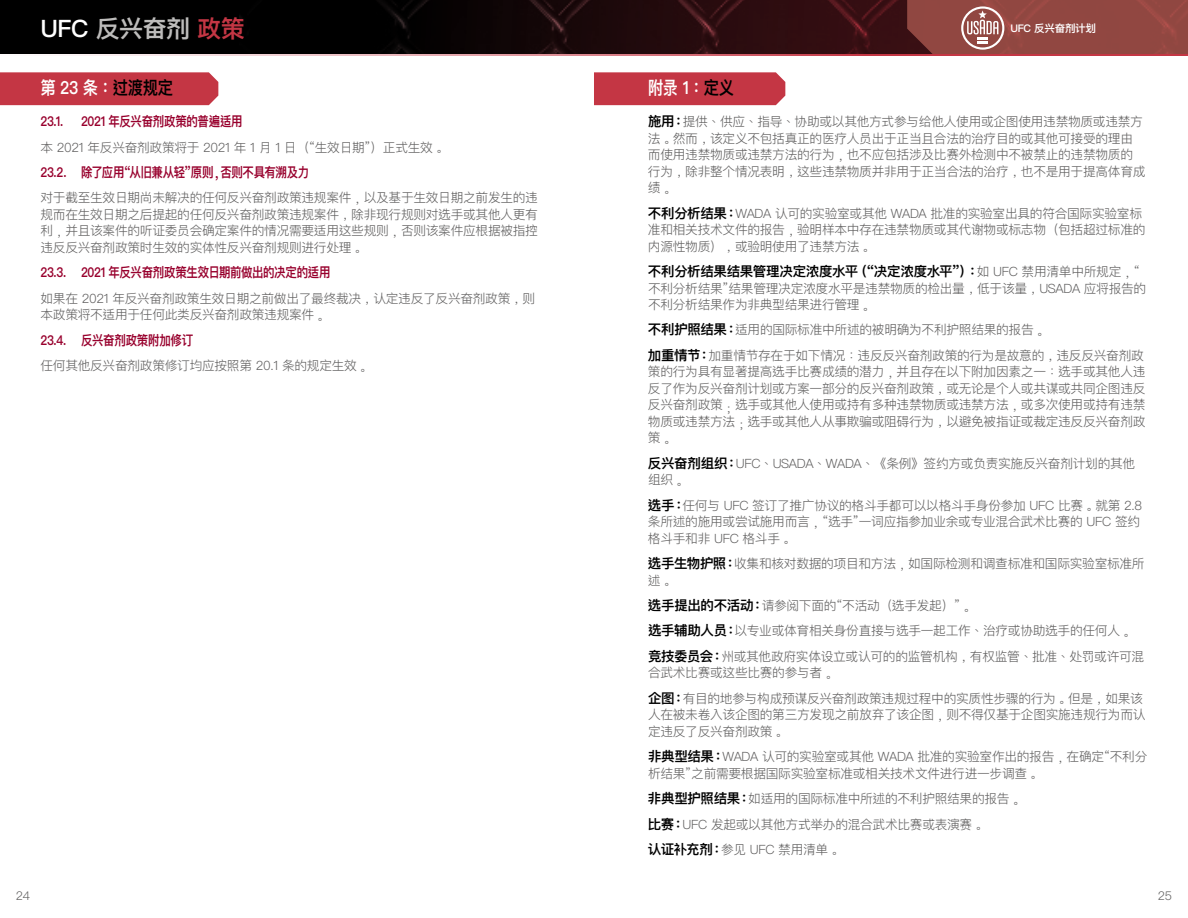
<style>
.page{position:relative;width:1188px;height:918px;background:#fff}
.page>*{position:absolute;margin:0;border:0;box-sizing:border-box;transform-origin:0 0}
.t1{font:600 24px "Ping Fang HK";letter-spacing:-.02em;color:#bdbcbb}
.t2{font:600 18px "Ping Fang HK";letter-spacing:-.02em;color:#fff;scale:.85 1}
.t3{font:600 13.5px "Ping Fang HK";letter-spacing:-.03em;color:#98002d;scale:.85 1}
.t4{font:600 13.5px "Ping Fang HK";letter-spacing:-.025em;color:#000}
.t5{font:300 12.75px/16.5px "Ping Fang HK";letter-spacing:-.025em;color:#5f5e5e}
.t6{font:300 12px "Ping Fang HK";color:#5f5e5e}
.t7{font:600 10.5px "Ping Fang HK";letter-spacing:-.025em;color:#fff}
.s1{color:#fff}
.s2{color:#c43644}
.s3{color:#000}
.s4{font-weight:600;font-size:13.5px;color:#000}
.s5{font-weight:300;font-size:12.75px;color:#5f5e5e}
</style>
<div class="page">
<svg style="left:0;top:0;width:907px;height:54px;background:#130507"></svg>
<svg style="left:907px;top:0;width:281px;height:54px;background:#944d47"></svg>
<div style="left:0;top:72px;width:218px;height:33px;background:#c43644"></div>
<div style="left:594px;top:72px;width:191px;height:33px;background:#c43644"></div>
<h1 class="t1" style="left:40px;top:14px;width:206px"><span class="s1">UFC</span> 反兴奋剂<span class="s2">政策</span></h1>
<p class="t7" style="left:1010px;top:22px;width:87px">UFC 反兴奋剂计划</p>
<h2 class="t2" style="left:40px;top:77px;width:157px">第 23 条：<span class="s3">过渡规定</span></h2>
<p class="t3" style="left:40px;top:113px;width:29px">23.1.</p>
<p class="t3" style="left:81px;top:113px;width:192px">2021 年反兴奋剂政策的普遍适用</p>
<p class="t5" style="left:40px;top:139px;width:406px">本 2021 年反兴奋剂政策将于 2021 年 1 月 1 日（“生效日期”）正式生效。</p>
<p class="t3" style="left:40px;top:164px;width:318px">23.2. 除了应用“从旧兼从轻”原则，否则不具有溯及力</p>
<p class="t5" style="left:40px;top:190px;width:499px;text-align:justify">对于截至生效日期尚未解决的任何反兴奋剂政策违规案件，以及基于生效日期之前发生的违规而在生效日期之后提起的任何反兴奋剂政策违规案件，除非现行规则对选手或其他人更有利，并且该案件的听证委员会确定案件的情况需要适用这些规则，否则该案件应根据被指控违反反兴奋剂政策时生效的实体性反兴奋剂规则进行处理。</p>
<p class="t3" style="left:40px;top:264px;width:343px">23.3. 2021 年反兴奋剂政策生效日期前做出的决定的适用</p>
<p class="t5" style="left:40px;top:290px;width:496px">如果在 2021 年反兴奋剂政策生效日期之前做出了最终裁决，认定违反了反兴奋剂政策，则本政策将不适用于任何此类反兴奋剂政策违规案件。</p>
<p class="t3" style="left:40px;top:332px;width:181px">23.4. 反兴奋剂政策附加修订</p>
<p class="t5" style="left:40px;top:357px;width:330px">任何其他反兴奋剂政策修订均应按照第 20.1 条的规定生效。</p>
<h2 class="t2" style="left:648px;top:77px;width:103px">附录 1：<span class="s3">定义</span></h2>
<p class="t5" style="left:648px;top:113px;width:499px"><span class="s4">施用：</span>提供、供应、指导、协助或以其他方式参与给他人使用或企图使用违禁物质或违禁方法。然而，该定义不包括真正的医疗人员出于正当且合法的治疗目的或其他可接受的理由而使用违禁物质或违禁方法的行为，也不应包括涉及比赛外检测中不被禁止的违禁物质的行为，除非整个情况表明，这些违禁物质并非用于正当合法的治疗，也不是用于提高体育成</p>
<p class="t5" style="left:648px;top:178px;width:496px;line-height:23.1px">绩。<br><span class="s4">不利分析结果：</span>WADA 认可的实验室或其他 WADA 批准的实验室出具的符合国际实验室标</p>
<p class="t5" style="left:648px;top:221px;width:499px">准和相关技术文件的报告，验明样本中存在违禁物质或其代谢物或标志物（包括超过标准的内源性物质），或验明使用了违禁方法。</p>
<p class="t4" style="left:648px;top:263px;width:493px">不利分析结果结果管理决定浓度水平（“决定浓度水平”）：<span class="s5">如 UFC 禁用清单中所规定</span><sub>，</sub><span class="s5">“</span></p>
<p class="t5" style="left:648px;top:280px;width:500px">不利分析结果”结果管理决定浓度水平是违禁物质的检出量，低于该量，USADA 应将报告的不利分析结果作为非典型结果进行管理。</p>
<p class="t5" style="left:648px;top:317px;width:497px;line-height:25.3px"><span class="s4">不利护照结果：</span>适用的国际标准中所述的被明确为不利护照结果的报告。<br><span class="s4">加重情节：</span>加重情节存在于如下情况：违反反兴奋剂政策的行为是故意的，违反反兴奋剂政</p>
<p class="t5" style="left:648px;top:363px;width:499px;text-align:justify">策的行为具有显著提高选手比赛成绩的潜力，并且存在以下附加因素之一：选手或其他人违反了作为反兴奋剂计划或方案一部分的反兴奋剂政策，或无论是个人或共谋或共同企图违反反兴奋剂政策；选手或其他人使用或持有多种违禁物质或违禁方法，或多次使用或持有违禁物质或违禁方法；选手或其他人从事欺骗或阻碍行为，以避免被指证或裁定违反反兴奋剂政</p>
<p class="t5" style="left:648px;top:428px;width:489px;line-height:23.1px">策。<br><span class="s4">反兴奋剂组织：</span>UFC、USADA、WADA、《条例》签约方或负责实施反兴奋剂计划的其他</p>
<p class="t5" style="left:648px;top:467px;width:496px;line-height:25.3px">组织。<br><span class="s4">选手：</span>任何与 UFC 签订了推广协议的格斗手都可以以格斗手身份参加 UFC 比赛。就第 2.8</p>
<p class="t5" style="left:648px;top:513px;width:494px">条所述的施用或尝试施用而言，“选手”一词应指参加业余或专业混合武术比赛的 UFC 签约格斗手和非 UFC 格斗手。</p>
<p class="t5" style="left:648px;top:554px;width:498px;line-height:18.8px"><span class="s4">选手生物护照：</span>收集和核对数据的项目和方法，如国际检测和调查标准和国际实验室标准所述。</p>
<p class="t5" style="left:648px;top:593px;width:498px;line-height:25.3px"><span class="s4">选手提出的不活动：</span>请参阅下面的“不活动（选手发起）”。<br><span class="s4">选手辅助人员：</span>以专业或体育相关身份直接与选手一起工作、治疗或协助选手的任何人。<span class="s4">竞技委员会：</span>州或其他政府实体设立或认可的的监管机构，有权监管、批准、处罚或许可混</p>
<p class="t5" style="left:648px;top:660px;width:496px;line-height:25.3px">合武术比赛或这些比赛的参与者。<br><span class="s4">企图：</span>有目的地参与构成预谋反兴奋剂政策违规过程中的实质性步骤的行为。但是，如果该</p>
<p class="t5" style="left:648px;top:706px;width:499px">人在被未卷入该企图的第三方发现之前放弃了该企图，则不得仅基于企图实施违规行为而认定违反了反兴奋剂政策。</p>
<p class="t5" style="left:648px;top:748px;width:501px"><span class="s4">非典型结果：</span>WADA 认可的实验室或其他 WADA 批准的实验室作出的报告，在确定“不利分析结果”之前需要根据国际实验室标准或相关技术文件进行进一步调查。</p>
<p class="t5" style="left:648px;top:786px;width:376px;line-height:25.3px"><span class="s4">非典型护照结果：</span>如适用的国际标准中所述的不利护照结果的报告。<span class="s4">比赛：</span>UFC 发起或以其他方式举办的混合武术比赛或表演赛。<br><span class="s4">认证补充剂：</span>参见 UFC 禁用清单。</p>
<p class="t6" style="left:16px;top:888px;width:16px">24</p>
<p class="t6" style="left:1158px;top:888px;width:16px">25</p>
</div>
